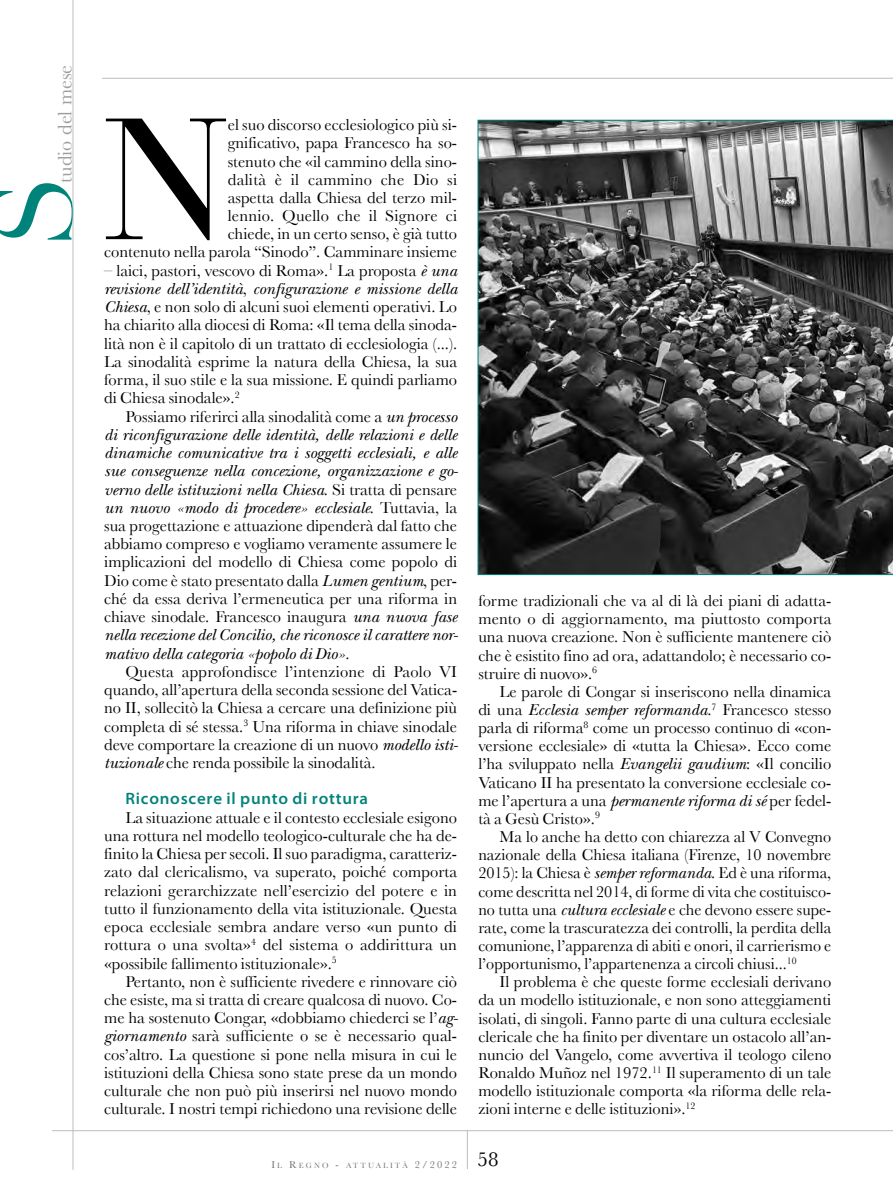
<style>
.page{position:relative;width:893px;height:1191px;background:#fff}
.page>*{position:absolute;margin:0;border:0;box-sizing:border-box;transform-origin:0 0}
.t1{font:171.15px "Bauer Bodoni Std";color:#000}
.t2{font:111px "Didot LT";color:#00837b}
.t3{font:20.1px "Baskerville";color:#9c9e9f}
.t4{font:16.5px/18.1px "Baskerville";color:#000;text-align:justify}
.t5{font:italic 16.5px/18.3px "New Baskerville Std";color:#000;text-align:justify}
.t6{font:600 semi-expanded 16.5px "Myriad Pro";letter-spacing:.05em;color:#00837b;scale:.95 1}
.t7{font:7.8px "Baskerville";letter-spacing:.265em;color:#707172}
.s1{font-family:"New Baskerville Std";font-style:italic}
.s2{font-family:"Baskerville";font-style:normal}
.s3{font-size:10.5px}
</style>
<div class="page">
<hr style="left:102px;top:78px;width:791px;height:1px;background:#bbbdbe">
<hr style="left:52px;top:1130px;width:841px;height:1px;background:#bbbdbe">
<hr style="left:467px;top:1130px;width:1px;height:39px;background:#bbbdbe">
<hr style="left:73px;top:0;width:1px;height:1169px;background:#bbbdbe">
<svg style="left:478px;top:120px;width:415px;height:455px;background:#505151"></svg>
<p class="t3" style="left:53px;top:182px;width:119px;rotate:-90deg">tudio del mese</p>
<h2 class="t2" style="left:-33px;top:248px;width:76px;rotate:-90deg">S</h2>
<h1 class="t1" style="left:104px;top:78px;width:125px">N</h1>
<p class="t4" style="left:104px;top:116px;width:354px;text-align:right">el suo discorso ecclesiologico più si-<br>gnificativo, papa Francesco ha so-<br>stenuto che «il cammino della sino-<br>dalità è il cammino che Dio si<br>aspetta dalla Chiesa del terzo mil-<br>lennio. Quello che il Signore ci<br>chiede, in un certo senso, è già tutto<br>contenuto nella parola “Sinodo”. Camminare insieme</p>
<p class="t4" style="left:104px;top:261px;width:354px">– laici, pastori, vescovo di Roma».<sup>1</sup> La proposta <span class="s1">è una</span></p>
<p class="t5" style="left:104px;top:279px;width:355px">revisione dell’identità<span class="s2">,</span> configurazione e missione della</p>
<p class="t4" style="left:104px;top:297px;width:355px"><span class="s1">Chiesa</span>, e non solo di alcuni suoi elementi operativi. Lo ha chiarito alla diocesi di Roma: «Il tema della sinoda&shy;lità non è il capitolo di un trattato di ecclesiologia (...).<br>La sinodalità esprime la natura della Chiesa, la sua forma, il suo stile e la sua missione. E quindi parliamo di Chiesa sinodale».<sup>2</sup></p>
<p class="t4" style="left:125px;top:407px;width:333px">Possiamo riferirci alla sinodalità come a <span class="s1">un processo</span></p>
<p class="t5" style="left:104px;top:425px;width:355px">di riconfigurazione delle identità, delle relazioni e delle dinamiche comunicative tra i soggetti ecclesiali, e alle sue conseguenze nella concezione, organizzazione e go&shy;verno delle istituzioni nella Chiesa<span class="s2">. Si tratta di pensare </span>un nuovo «modo di procedere» ecclesiale<span class="s2">. Tuttavia, la</span></p>
<p class="t4" style="left:104px;top:516px;width:355px">sua progettazione e attuazione dipenderà dal fatto che abbiamo compreso e vogliamo veramente assumere le implicazioni del modello di Chiesa come popolo di Dio come è stato presentato dalla <span class="s1">Lumen gentium</span>, per&shy;ché da essa deriva l’ermeneutica per una riforma in chiave sinodale. Francesco inaugura <span class="s1">una nuova fase</span></p>
<p class="t5" style="left:104px;top:626px;width:355px">nella recezione del Concilio, che riconosce il carattere nor&shy;mativo della categoria «popolo di Dio»<span class="s2">.</span></p>
<p class="t4" style="left:104px;top:662px;width:355px;text-indent:21px">Questa approfondisce l’intenzione di Paolo VI quando, all’apertura della seconda sessione del Vatica&shy;no II, sollecitò la Chiesa a cercare una definizione più completa di sé stessa.<sup>3</sup> Una riforma in chiave sinodale deve comportare la creazione di un nuovo <span class="s1">modello isti&shy;tuzionale</span> che renda possibile la sinodalità.</p>
<p class="t6" style="left:125px;top:789px;width:257px">Riconoscere il punto di rottura</p>
<p class="t4" style="left:104px;top:808px;width:354px;text-indent:21px">La situazione attuale e il contesto ecclesiale esigono una rottura nel modello teologico-culturale che ha de&shy;finito la Chiesa per secoli. Il suo paradigma, caratteriz&shy;zato dal clericalismo, va superato, poiché comporta relazioni gerarchizzate nell’esercizio del potere e in tutto il funzionamento della vita istituzionale. Questa epoca ecclesiale sembra andare verso «un punto di rottura o una svolta»<sup>4</sup> del sistema o addirittura un «possibile fallimento istituzionale».<sup>5</sup></p>
<p class="t4" style="left:104px;top:972px;width:355px;text-indent:21px">Pertanto, non è sufficiente rivedere e rinnovare ciò che esiste, ma si tratta di creare qualcosa di nuovo. Co&shy;me ha sostenuto Congar, «dobbiamo chiederci se l’<span class="s1">ag&shy;giornamento</span> sarà sufficiente o se è necessario qual&shy;cos’altro. La questione si pone nella misura in cui le istituzioni della Chiesa sono state prese da un mondo culturale che non può più inserirsi nel nuovo mondo culturale. I nostri tempi richiedono una revisione delle</p>
<p class="t4" style="left:478px;top:591px;width:355px">forme tradizionali che va al di là dei piani di adatta&shy;mento o di aggiornamento, ma piuttosto comporta una nuova creazione. Non è sufficiente mantenere ciò che è esistito fino ad ora, adattandolo; è necessario co&shy;struire di nuovo».<sup>6</sup></p>
<p class="t4" style="left:500px;top:682px;width:333px">Le parole di Congar si inseriscono nella dinamica</p>
<p class="t5" style="left:478px;top:700px;width:354px"><span class="s2">di una</span> Ecclesia semper reformanda<span class="s2">.</span><sup>7</sup> <span class="s2">Francesco stesso</span></p>
<p class="t4" style="left:478px;top:718px;width:354px">parla di riforma<sup>8</sup> come un processo continuo di «con&shy;versione ecclesiale» di «tutta la Chiesa». Ecco come l’ha sviluppato nella <span class="s1">Evangelii gaudium</span>: «Il concilio Vaticano II ha presentato la conversione ecclesiale co&shy;me l’apertura a una <span class="s1">permanente riforma di sé</span> per fedel&shy;tà a Gesù Cristo».<sup>9</sup></p>
<p class="t4" style="left:478px;top:827px;width:354px;text-indent:21px">Ma lo anche ha detto con chiarezza al V Convegno nazionale della Chiesa italiana (Firenze, 10 novembre 2015): la Chiesa è <span class="s1">semper reformanda</span>. Ed è una riforma, come descritta nel 2014, di forme di vita che costituisco&shy;no tutta una <span class="s1">cultura ecclesiale</span> e che devono essere supe&shy;rate, come la trascuratezza dei controlli, la perdita della comunione, l’apparenza di abiti e onori, il carrierismo e l’opportunismo, l’appartenenza a circoli chiusi...<sup>10</sup></p>
<p class="t4" style="left:478px;top:972px;width:354px;text-indent:21px">Il problema è che queste forme ecclesiali derivano da un modello istituzionale, e non sono atteggiamenti isolati, di singoli. Fanno parte di una cultura ecclesiale clericale che ha finito per diventare un ostacolo all’an&shy;nuncio del Vangelo, come avvertiva il teologo cileno Ronaldo Muñoz nel 1972.<sup>11</sup> Il superamento di un tale modello istituzionale comporta «la riforma delle rela&shy;zioni interne e delle istituzioni».<sup>12</sup></p>
<p class="t7" style="left:271px;top:1160px;width:229px"><span class="s3">I</span>L <span class="s3">R</span>EGNO <span class="s3">-</span> ATTUALITÀ <span class="s3">2/2022</span> <sup>58</sup></p>
</div>
